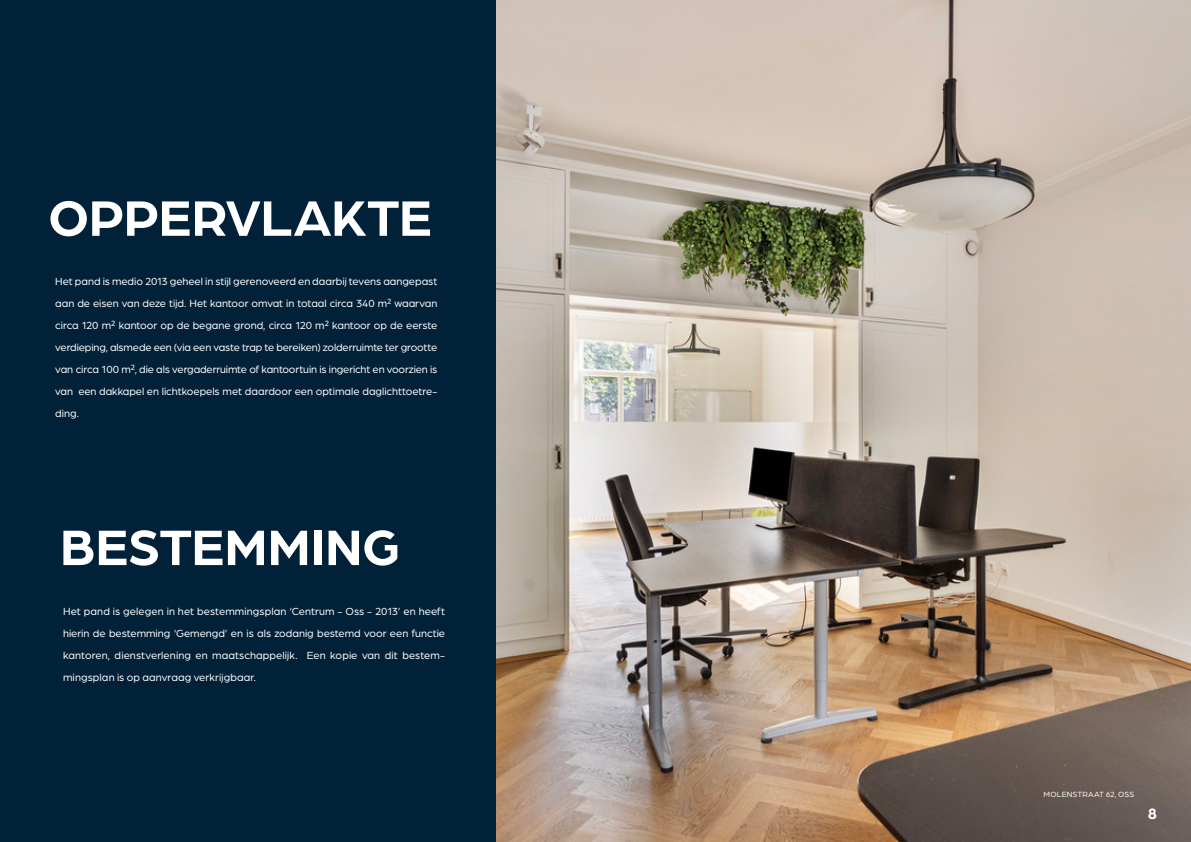
<style>
.page{position:relative;width:1191px;height:842px;background:#fff}
.page>*{position:absolute;margin:0;border:0;box-sizing:border-box;transform-origin:0 0}
.t1{font:700 53px "Arboria";letter-spacing:-.005em;color:#fff}
.t2{font:700 16px "Arboria";color:#fff}
.t3{font:11px/22px "Arboria";color:#fff;text-align:justify}
.t4{font:8px "Arboria";letter-spacing:.015em;color:#fff}
</style>
<div class="page">
<div style="left:0;top:0;width:496px;height:842px;background:#002138"></div>
<img style="left:496px;top:0;width:695px;height:841px">
<h1 class="t1" style="left:48px;top:182px;width:384px">OPPERVLAKTE</h1>
<p class="t3" style="left:55px;top:269px;width:384px">Het pand is medio 2013 geheel in stijl gerenoveerd en daarbij tevens aangepast aan de eisen van deze tijd. Het kantoor omvat in totaal circa 340 m² waarvan circa 120 m² kantoor op de begane grond, circa 120 m² kantoor op de eerste verdieping, alsmede een (via een vaste trap te bereiken) zolderruimte ter grootte van circa 100 m², die als vergaderruimte of kantoortuin is ingericht en voorzien is van een dakkapel en lichtkoepels met daardoor een optimale daglichttoetre&shy;ding.</p>
<h1 class="t1" style="left:60px;top:511px;width:342px">BESTEMMING</h1>
<p class="t3" style="left:63px;top:599px;width:383px">Het pand is gelegen in het bestemmingsplan ‘Centrum - Oss - 2013’ en heeft hierin de bestemming ‘Gemengd’ en is als zodanig bestemd voor een functie kantoren, dienstverlening en maatschappelijk. Een kopie van dit bestem&shy;mingsplan is op aanvraag verkrijgbaar.</p>
<p class="t4" style="left:1043px;top:789px;width:92px">MOLENSTRAAT 62, OSS</p>
<h2 class="t2" style="left:1147px;top:803px;width:11px">8</h2>
</div>
